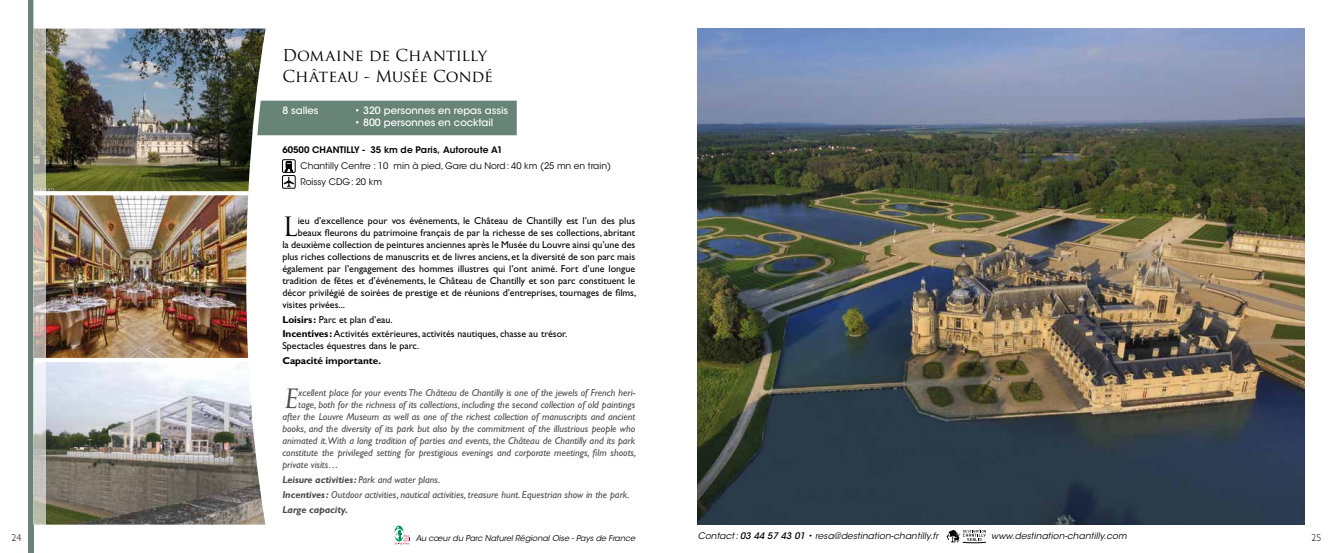
<style>
.page{position:relative;width:1333px;height:553px;background:#fff}
.page>*{position:absolute;margin:0;border:0;box-sizing:border-box;transform-origin:0 0}
.t1{font:25.9px "Trajan Pro";color:#000}
.t2{font:25.9px "Trajan Pro";color:#4b4b4d}
.t3{font:16px/21.7px "Trajan Pro";letter-spacing:-.015em;color:#000}
.t4{font:10px/14.8px "Gill Sans Std";color:#000}
.t5{font:italic 10px/14.8px "Gill Sans Std";color:#4b4b4d}
.t6{font:500 10px "ITC Avant Garde Std";color:#fff}
.t7{font:700 10px "Gill Sans Std";letter-spacing:-.01em;color:#000}
.t8{font:300 10px "Gill Sans Std";color:#000}
.t9{font:italic 9px "ITC Avant Garde Std";letter-spacing:.01em;color:#000}
.t10{font:9px/15.8px "ITC Avant Garde Std";color:#000}
.t11{font:600 9px "ITC Avant Garde Std";color:#000}
.t12{font:italic 8px "ITC Avant Garde Std";color:#000}
.s1{font-weight:700}
.s2{font-weight:500}
</style>
<div class="page">
<div style="left:266px;top:101px;width:250px;height:34px;background:#678476"></div>
<div style="left:29px;top:0;width:5px;height:553px;background:#678476"></div>
<img style="left:46px;top:29px;width:220px;height:162px">
<img style="left:46px;top:195px;width:202px;height:163px">
<img style="left:46px;top:362px;width:219px;height:162px">
<svg style="left:33px;top:0;width:13px;height:524px"></svg>
<img style="left:697px;top:28px;width:607px;height:496px">
<svg style="left:394px;top:526px;width:16px;height:19px"></svg>
<div style="left:282px;top:160px;width:13px;height:12px;border:1px solid #000"></div>
<div style="left:282px;top:175px;width:13px;height:13px;border:1px solid #000"></div>
<svg style="left:284px;top:161px;width:10px;height:26px"></svg>
<svg style="left:946px;top:530px;width:39px;height:13px"></svg>
<h2 class="t3" style="left:282px;top:44px;width:212px">Domaine de Chantilly<br>Château - Musée Condé</h2>
<p class="t6" style="left:282px;top:105px;width:38px">8 salles</p>
<p class="t6" style="left:354px;top:105px;width:155px">• 320 personnes en repas assis</p>
<p class="t6" style="left:354px;top:117px;width:140px">• 800 personnes en cocktail</p>
<p class="t11" style="left:282px;top:144px;width:222px">60500 CHANTILLY - 35 km de Paris, Autoroute A1</p>
<p class="t10" style="left:300px;top:158px;width:312px">Chantilly Centre : 10 min à pied, Gare du Nord: 40 km (25 mn en train)<br>Roissy CDG: 20 km</p>
<h1 class="t1" style="left:282px;top:210px;width:17px">L</h1>
<p class="t4" style="left:298px;top:213px;width:339px">ieu d’excellence pour vos événements, le Château de Chantilly est l’un des plus</p>
<p class="t4" style="left:298px;top:225px;width:339px">beaux fleurons du patrimoine français de par la richesse de ses collections, abritant</p>
<p class="t4" style="left:282px;top:237px;width:354px">la deuxième collection de peintures anciennes après le Musée du Louvre ainsi qu’une des</p>
<p class="t4" style="left:282px;top:249px;width:354px">plus riches collections de manuscrits et de livres anciens, et la diversité de son parc mais</p>
<p class="t4" style="left:282px;top:261px;width:354px">également par l’engagement des hommes illustres qui l’ont animé. Fort d’une longue</p>
<p class="t4" style="left:282px;top:273px;width:354px">tradition de fêtes et d’événements, le Château de Chantilly et son parc constituent le</p>
<p class="t4" style="left:282px;top:285px;width:355px">décor privilégié de soirées de prestige et de réunions d’entreprises, tournages de films,</p>
<p class="t4" style="left:282px;top:297px;width:64px">visites privées...</p>
<p class="t4" style="left:282px;top:312px;width:286px"><span class="s1">Loisirs:</span> Parc et plan d’eau.<br><span class="s1">Incentives:</span> Activités extérieures, activités nautiques, chasse au trésor.</p>
<p class="t4" style="left:282px;top:338px;width:138px">Spectacles équestres dans le parc.</p>
<p class="t7" style="left:282px;top:355px;width:100px">Capacité importante.</p>
<h1 class="t2" style="left:282px;top:382px;width:21px">E</h1>
<p class="t5" style="left:298px;top:385px;width:338px">xcellent place for your events The Château de Chantilly is one of the jewels of French heri-</p>
<p class="t5" style="left:298px;top:397px;width:338px">tage, both for the richness of its collections, including the second collection of old paintings</p>
<p class="t5" style="left:282px;top:409px;width:354px">after the Louvre Museum as well as one of the richest collection of manuscripts and ancient</p>
<p class="t5" style="left:282px;top:421px;width:354px">books, and the diversity of its park but also by the commitment of the illustrious people who</p>
<p class="t5" style="left:282px;top:433px;width:354px">animated it.With a long tradition of parties and events, the Château de Chantilly and its park</p>
<p class="t5" style="left:282px;top:445px;width:355px">constitute the privileged setting for prestigious evenings and corporate meetings, film shoots,</p>
<p class="t5" style="left:282px;top:457px;width:57px">private visits…</p>
<p class="t5" style="left:282px;top:472px;width:348px"><span class="s1">Leisure activities:</span> Park and water plans.<br><span class="s1">Incentives:</span> Outdoor activities, nautical activities, treasure hunt. Equestrian show in the park.<br><span class="s1">Large capacity.</span></p>
<p class="t12" style="left:416px;top:533px;width:221px">Au cœur du Parc Naturel Régional Oise - Pays de France</p>
<p class="t9" style="left:697px;top:530px;width:242px">Contact: <span class="s2">03 44 57 43 01</span> • resa@destination-chantilly.fr</p>
<p class="t9" style="left:991px;top:530px;width:137px">www.destination-chantilly.com</p>
<p class="t8" style="left:11px;top:532px;width:11px">24</p>
<p class="t8" style="left:1311px;top:531px;width:11px">25</p>
</div>
